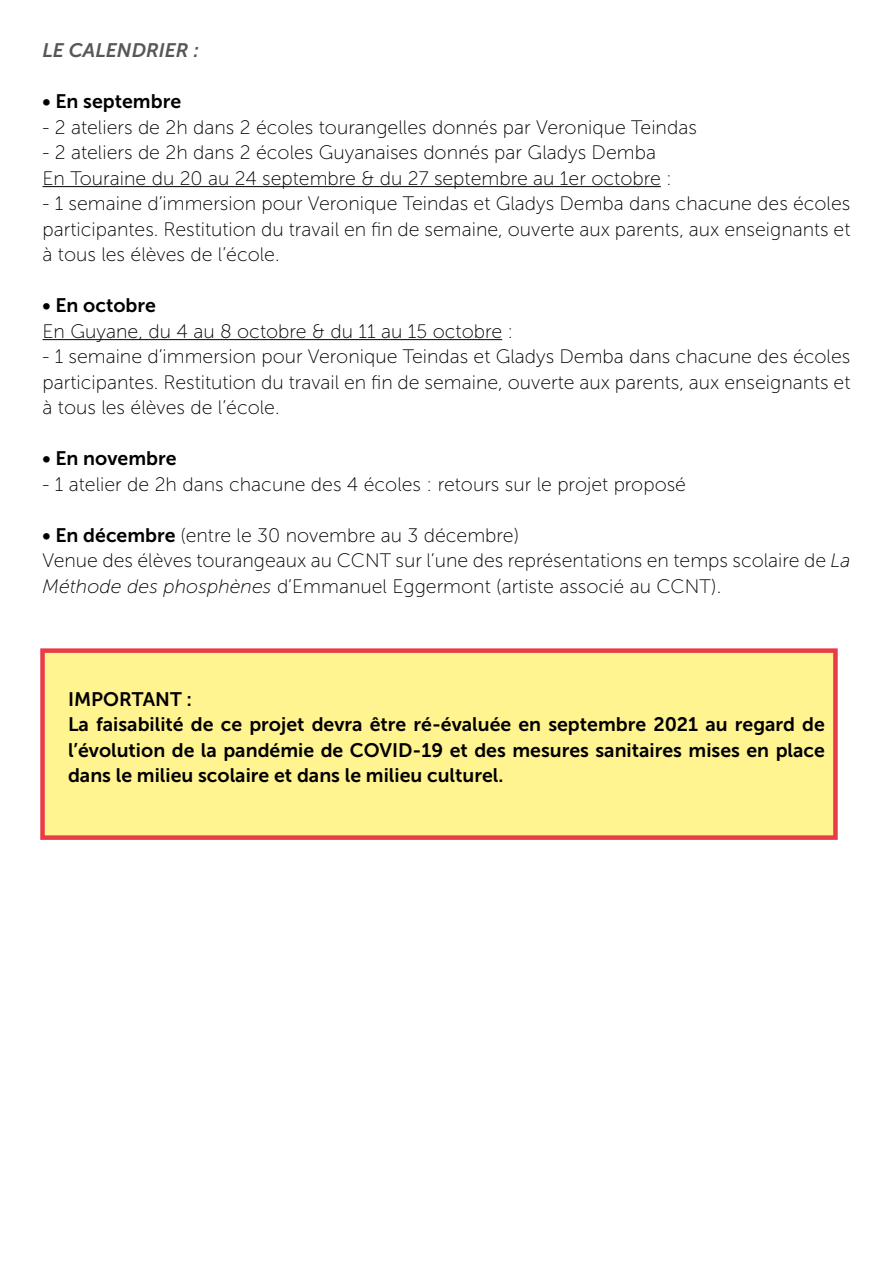
<style>
.page{position:relative;width:893px;height:1263px;background:#fff}
.page>*{position:absolute;margin:0;border:0;box-sizing:border-box;transform-origin:0 0}
.t1{font:19.5px/25.5px "Museo Sans 100";color:#000}
.t2{font:19.5px/25.5px "Museo Sans 700";color:#000}
.t3{font:italic 19.5px "Museo Sans 700";color:#575756}
.s1{font-family:"Museo Sans 700"}
.s2{font-style:italic}
</style>
<div class="page">
<hr style="left:43px;top:186px;width:618px;height:1px;background:#000">
<hr style="left:43px;top:339px;width:459px;height:1px;background:#000">
<div style="left:40px;top:648px;width:798px;height:192px;background:#fff48f;border:4px solid #e83c49"></div>
<p class="t3" style="left:43px;top:40px;width:158px">LE CALENDRIER :</p>
<p class="t2" style="left:43px;top:89px;width:140px">• En septembre</p>
<p class="t1" style="left:43px;top:114px;width:656px">- 2 ateliers de 2h dans 2 écoles tourangelles donnés par Veronique Teindas</p>
<p class="t1" style="left:43px;top:140px;width:631px">- 2 ateliers de 2h dans 2 écoles Guyanaises donnés par Gladys Demba<br>En Touraine du 20 au 24 septembre &amp; du 27 septembre au 1er octobre :</p>
<p class="t1" style="left:43px;top:191px;width:809px;text-align:justify">- 1 semaine d’immersion pour Veronique Teindas et Gladys Demba dans chacune des écoles participantes. Restitution du travail en fin de semaine, ouverte aux parents, aux enseignants et à tous les élèves de l’école.</p>
<p class="t2" style="left:43px;top:293px;width:115px">• En octobre</p>
<p class="t1" style="left:43px;top:318px;width:472px">En Guyane, du 4 au 8 octobre &amp; du 11 au 15 octobre :</p>
<p class="t1" style="left:43px;top:344px;width:809px;text-align:justify">- 1 semaine d’immersion pour Veronique Teindas et Gladys Demba dans chacune des écoles participantes. Restitution du travail en fin de semaine, ouverte aux parents, aux enseignants et à tous les élèves de l’école.</p>
<p class="t2" style="left:43px;top:446px;width:136px">• En novembre</p>
<p class="t1" style="left:43px;top:471px;width:645px">- 1 atelier de 2h dans chacune des 4 écoles : retours sur le projet proposé</p>
<p class="t1" style="left:43px;top:522px;width:809px"><span class="s1">• En décembre</span> (entre le 30 novembre au 3 décembre)<br>Venue des élèves tourangeaux au CCNT sur l’une des représentations en temps scolaire de <span class="s2">La<br>Méthode des phosphènes</span> d’Emmanuel Eggermont (artiste associé au CCNT).</p>
<p class="t2" style="left:68px;top:686px;width:758px">IMPORTANT :<br>La faisabilité de ce projet devra être ré-évaluée en septembre 2021 au regard de l’évolution de la pandémie de COVID-19 et des mesures sanitaires mises en place dans le milieu scolaire et dans le milieu culturel.</p>
</div>
